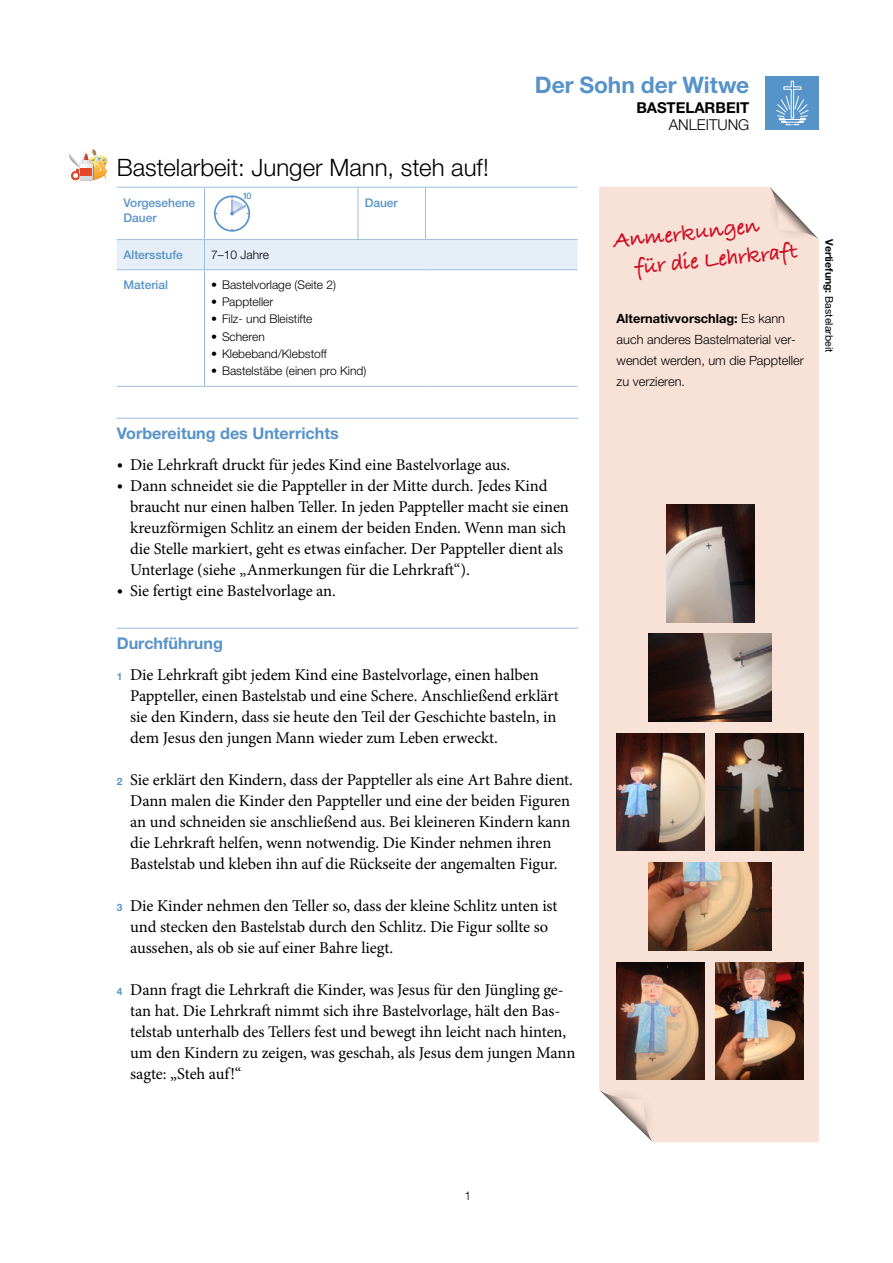
<style>
.page{position:relative;width:893px;height:1263px;background:#fff}
.page>*{position:absolute;margin:0;border:0;box-sizing:border-box;transform-origin:0 0}
.t1{font:300 24px "Helvetica Neue LTW1 G";color:#000}
.t2{font:700 22.8px "Helvetica Neue LTW1 G";letter-spacing:-.005em;color:#5793c9}
.t3{font:700 19.5px "ITC Bradley Hand Com";color:#cd071e;scale:.95 1}
.t4{font:16.5px/21px "Minion Pro";letter-spacing:-.005em;color:#000}
.t5{font:700 16.2px "Helvetica Neue LTW1 G";color:#5793c9}
.t6{font:700 15px "Helvetica Neue LTW1 G";color:#000}
.t7{font:300 15px "Helvetica Neue LTW1 G";color:#000}
.t8{font:300 12.75px/21px "Helvetica Neue LTW1 G";color:#000}
.t9{font:300 12px "Helvetica Neue LTW1 G";color:#000}
.t10{font:500 12px/15px "Helvetica Neue LTW1 G";color:#5793c9}
.t11{font:10.5px "Helvetica Neue LTW1 G";color:#000}
.t12{font:500 9px "Helvetica Neue LTW1 G";color:#5793ca}
.s1{font-family:"Helvetica Neue LTW1 G";font-weight:700;font-size:10.2px;color:#5793c9}
.s2{font-weight:700}
</style>
<div class="page">
<div style="left:599px;top:187px;width:220px;height:955px;background:#f8e1d6"></div>
<div style="left:766px;top:77px;width:53px;height:53px;background:#5693c9"></div>
<svg style="left:776px;top:81px;width:33px;height:44px"></svg>
<svg style="left:69px;top:149px;width:38px;height:32px"></svg>
<svg style="left:599px;top:1090px;width:54px;height:52px"></svg>
<svg style="left:770px;top:187px;width:49px;height:52px"></svg>
<hr style="left:117px;top:418px;width:461px;height:1px;background:#9abedf">
<hr style="left:117px;top:628px;width:461px;height:1px;background:#9abedf">
<svg style="left:117px;top:270px;width:461px;height:116px"></svg>
<hr style="left:117px;top:386px;width:87px;height:1px;background:#9abedf">
<hr style="left:204px;top:270px;width:1px;height:116px;background:#9abedf">
<hr style="left:204px;top:386px;width:154px;height:1px;background:#9abedf">
<hr style="left:358px;top:386px;width:67px;height:1px;background:#9abedf">
<hr style="left:425px;top:386px;width:153px;height:1px;background:#9abedf">
<svg style="left:117px;top:187px;width:461px;height:83px"></svg>
<img style="left:649px;top:634px;width:123px;height:88px">
<img style="left:649px;top:862px;width:123px;height:88px">
<img style="left:666px;top:505px;width:88px;height:117px">
<img style="left:617px;top:733px;width:88px;height:118px">
<img style="left:716px;top:733px;width:88px;height:118px">
<img style="left:617px;top:962px;width:88px;height:117px">
<img style="left:716px;top:962px;width:88px;height:117px">
<h2 class="t2" style="left:535px;top:70px;width:216px">Der Sohn der Witwe</h2>
<h1 class="t1" style="left:117px;top:153px;width:374px">Bastelarbeit: Junger Mann, steh auf!</h1>
<p class="t10" style="left:123px;top:195px;width:73px">Vorgesehene<br>Dauer</p>
<p class="t12" style="left:243px;top:190px;width:10px">10</p>
<p class="t10" style="left:365px;top:195px;width:35px">Dauer</p>
<p class="t10" style="left:123px;top:247px;width:61px">Altersstufe</p>
<p class="t9" style="left:211px;top:247px;width:59px">7–10 Jahre</p>
<p class="t10" style="left:123px;top:277px;width:46px">Material</p>
<p class="t9" style="left:211px;top:277px;width:126px">• Bastelvorlage (Seite 2)</p>
<p class="t9" style="left:211px;top:295px;width:64px">• Pappteller</p>
<p class="t9" style="left:211px;top:312px;width:103px">• Filz- und Bleistifte</p>
<p class="t9" style="left:211px;top:329px;width:55px">• Scheren</p>
<p class="t9" style="left:211px;top:346px;width:117px">• Klebeband/Klebstoff</p>
<p class="t9" style="left:211px;top:363px;width:157px">• Bastelstäbe (einen pro Kind)</p>
<p class="t5" style="left:117px;top:423px;width:223px">Vorbereitung des Unterrichts</p>
<p class="t4" style="left:117px;top:455px;width:395px">• Die Lehrkraft druckt für jedes Kind eine Bastelvorlage aus.</p>
<p class="t4" style="left:130px;top:476px;width:440px;text-indent:-13px">• Dann schneidet sie die Pappteller in der Mitte durch. Jedes Kind braucht nur einen halben Teller. In jeden Pappteller macht sie einen kreuzförmigen Schlitz an einem der beiden Enden. Wenn man sich die Stelle markiert, geht es etwas einfacher. Der Pappteller dient als Unterlage (siehe „Anmerkungen für die Lehrkraft“).</p>
<p class="t4" style="left:117px;top:581px;width:221px">• Sie fertigt eine Bastelvorlage an.</p>
<p class="t5" style="left:117px;top:633px;width:108px">Durchführung</p>
<p class="t4" style="left:130px;top:665px;width:430px;text-indent:-14px"><span class="s1">1</span> Die Lehrkraft gibt jedem Kind eine Bastelvorlage, einen halben Pappteller, einen Bastelstab und eine Schere. Anschließend erklärt sie den Kindern, dass sie heute den Teil der Geschichte basteln, in dem Jesus den jungen Mann wieder zum Leben erweckt.</p>
<p class="t4" style="left:130px;top:770px;width:444px;text-indent:-14px"><span class="s1">2</span> Sie erklärt den Kindern, dass der Pappteller als eine Art Bahre dient.<br>Dann malen die Kinder den Pappteller und eine der beiden Figuren an und schneiden sie anschließend aus. Bei kleineren Kindern kann die Lehrkraft helfen, wenn notwendig. Die Kinder nehmen ihren Bastelstab und kleben ihn auf die Rückseite der angemalten Figur.</p>
<p class="t4" style="left:130px;top:896px;width:429px;text-indent:-14px"><span class="s1">3</span> Die Kinder nehmen den Teller so, dass der kleine Schlitz unten ist und stecken den Bastelstab durch den Schlitz. Die Figur sollte so aussehen, als ob sie auf einer Bahre liegt.</p>
<p class="t4" style="left:130px;top:980px;width:447px;text-indent:-14px"><span class="s1">4</span> Dann fragt die Lehrkraft die Kinder, was Jesus für den Jüngling ge&shy;tan hat. Die Lehrkraft nimmt sich ihre Bastelvorlage, hält den Bas&shy;telstab unterhalb des Tellers fest und bewegt ihn leicht nach hinten, um den Kindern zu zeigen, was geschah, als Jesus dem jungen Mann sagte: „Steh auf!“</p>
<p class="t6" style="left:636px;top:98px;width:114px">BASTELARBEIT</p>
<p class="t7" style="left:669px;top:115px;width:82px">ANLEITUNG</p>
<p class="t3" style="left:612px;top:227px;width:156px;rotate:-6deg">Anmerkungen</p>
<p class="t3" style="left:633px;top:253px;width:174px;rotate:-6deg">für die Lehrkraft</p>
<p class="t8" style="left:617px;top:308px;width:189px"><span class="s2">Alternativvorschlag:</span> Es kann auch anderes Bastelmaterial ver&shy;wendet werden, um die Pappteller zu verzieren.</p>
<p class="t11" style="left:836px;top:239px;width:114px;rotate:90deg"><span class="s2">Vertiefung:</span> Bastelarbeit</p>
<p class="t9" style="left:464px;top:1188px;width:8px">1</p>
</div>
